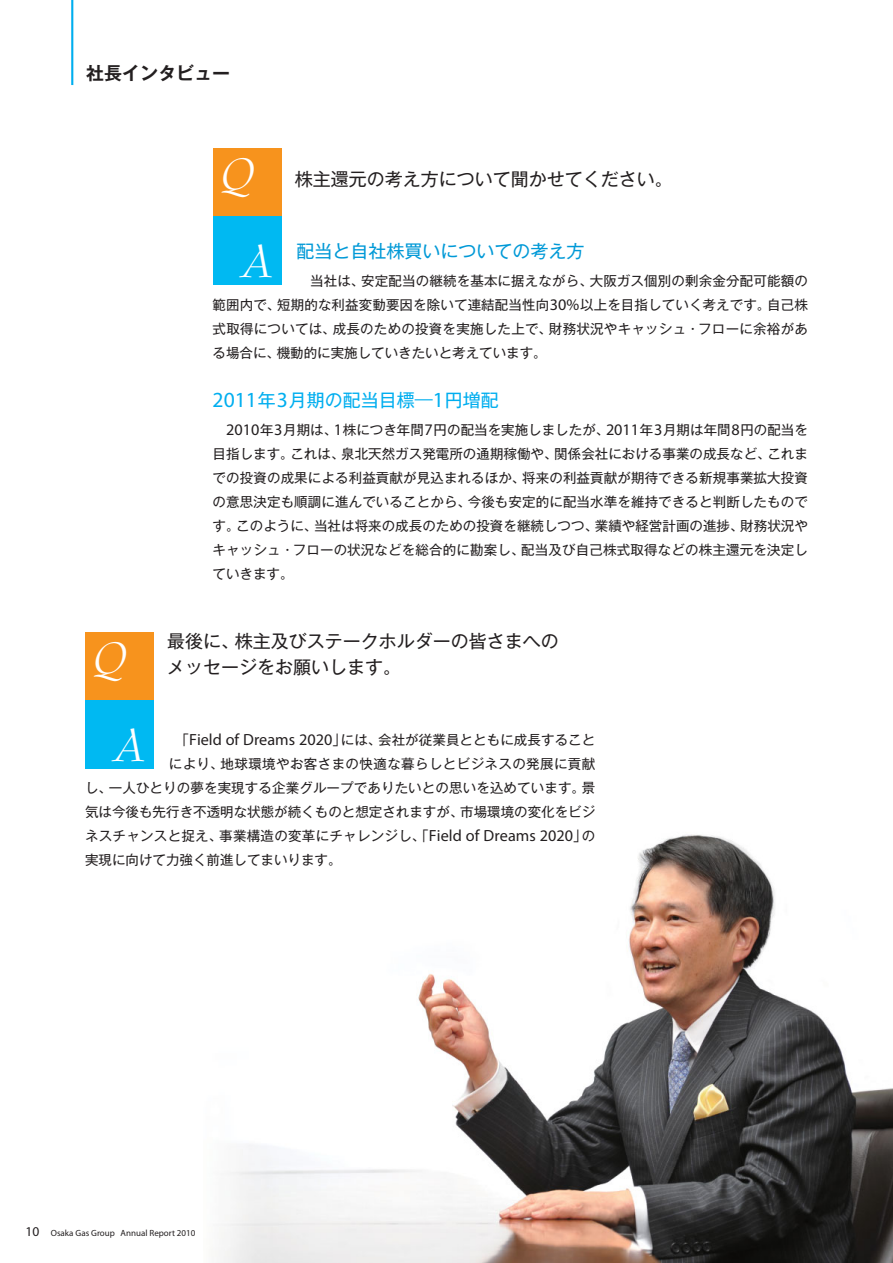
<style>
.page{position:relative;width:893px;height:1263px;background:#fff}
.page>*{position:absolute;margin:0;border:0;box-sizing:border-box;transform-origin:0 0}
.t1{font:italic 48px "Bernhard Modern Std";color:#fff}
.t2{font:18px/25.5px "Gothic MB101 Pr 6 N Regular 90 pv RKSJ H";color:#231f20}
.t3{font:18px "Gothic MB101 Pr 6 N Regular 90 pv RKSJ H";color:#00aeef}
.t4{font:18px "Gothic MB101 Pr 6 N Regular 90 pv RKSJ H";color:#0099d7}
.t5{font:18px "Gothic MB101 Pr 6 N De Bold 90 pv RKSJ H";color:#231f20}
.t6{font:13.5px/24px "Gothic MB101 Pr 6 N Regular 90 pv RKSJ H";letter-spacing:.01em;color:#231f20;text-align:justify}
.t7{font:13.5px "Gothic MB101 Pr 6 N Regular 90 pv RKSJ H";letter-spacing:.03em;color:#231f20}
.t8{font:9px "Myriad Pro";color:#231f20}
.s1{font-family:"Myriad Pro";font-size:16.2px}
.s2{font-family:"Myriad Pro";font-size:21.6px}
.s3{font-size:13.5px}
</style>
<div class="page">
<img style="left:221px;top:834px;width:672px;height:429px">
<div style="left:213px;top:149px;width:68px;height:68px;background:#f7931d"></div>
<div style="left:86px;top:633px;width:68px;height:68px;background:#f7931d"></div>
<div style="left:213px;top:217px;width:68px;height:68px;background:#00b9f2"></div>
<div style="left:86px;top:701px;width:68px;height:68px;background:#00b9f2"></div>
<hr style="left:71px;top:0;width:2px;height:85px;background:#00aeef">
<h2 class="t5" style="left:86px;top:66px;width:145px">社長インタビュー</h2>
<h1 class="t1" style="left:220px;top:144px;width:35px">Q</h1>
<h2 class="t2" style="left:295px;top:169px;width:379px">株主還元の考え方について聞かせてください。</h2>
<h1 class="t1" style="left:92px;top:628px;width:35px">Q</h1>
<h2 class="t4" style="left:296px;top:245px;width:289px">配当と自社株買いについての考え方</h2>
<p class="t6" style="left:213px;top:271px;width:597px;text-indent:84px">　当社は、安定配当の継続を基本に据えながら、大阪ガス個別の剰余金分配可能額の範囲内で、短期的な利益変動要因を除いて連結配当性向<span class="s1">30%</span>以上を目指していく考えです。自己株式取得については、成長のための投資を実施した上で、財務状況やキャッシュ・フローに余裕がある場合に、機動的に実施していきたいと考えています。</p>
<h2 class="t3" style="left:213px;top:393px;width:288px"><span class="s2">2011</span>年<span class="s2">3</span>月期の配当目標̶<span class="s2">1</span>円増配</h2>
<p class="t6" style="left:213px;top:419px;width:597px;text-indent:14px"><span class="s1">2010</span>年<span class="s1">3</span>月期は、<span class="s1">1</span>株につき年間<span class="s1">7</span>円の配当を実施しましたが、<span class="s1">2011</span>年<span class="s1">3</span>月期は年間<span class="s1">8</span>円の配当を目指します。これは、泉北天然ガス発電所の通期稼働や、関係会社における事業の成長など、これまでの投資の成果による利益貢献が見込まれるほか、将来の利益貢献が期待できる新規事業拡大投資の意思決定も順調に進んでいることから、今後も安定的に配当水準を維持できると判断したものです。このように、当社は将来の成長のための投資を継続しつつ、業績や経営計画の進捗、財務状況やキャッシュ・フローの状況などを総合的に勘案し、配当及び自己株式取得などの株主還元を決定していきます。</p>
<h1 class="t1" style="left:240px;top:232px;width:35px">A</h1>
<h2 class="t2" style="left:167px;top:631px;width:393px">最後に、株主及びステークホルダーの皆さまへのメッセージをお願いします。</h2>
<h1 class="t1" style="left:112px;top:716px;width:35px">A</h1>
<p class="t6" style="left:176px;top:730px;width:421px">「<span class="s1">Field of Dreams 2020</span>」には、会社が従業員とともに成長すること</p>
<p class="t7" style="left:169px;top:759px;width:428px">により、地球環境やお客さまの快適な暮らしとビジネスの発展に貢献</p>
<p class="t6" style="left:85px;top:778px;width:512px">し、一人ひとりの夢を実現する企業グループでありたいとの思いを込めています。景</p>
<p class="t6" style="left:85px;top:802px;width:512px">気は今後も先行き不透明な状態が続くものと想定されますが、市場環境の変化をビジ</p>
<p class="t6" style="left:85px;top:826px;width:512px">ネスチャンスと捉え、事業構造の変革にチャレンジし、「<span class="s1">Field of Dreams 2020</span>」の</p>
<p class="t6" style="left:85px;top:850px;width:258px">実現に向けて力強く前進してまいります。</p>
<p class="t8" style="left:26px;top:1229px;width:171px"><span class="s3">10</span> Osaka Gas Group Annual Report 2010</p>
</div>
